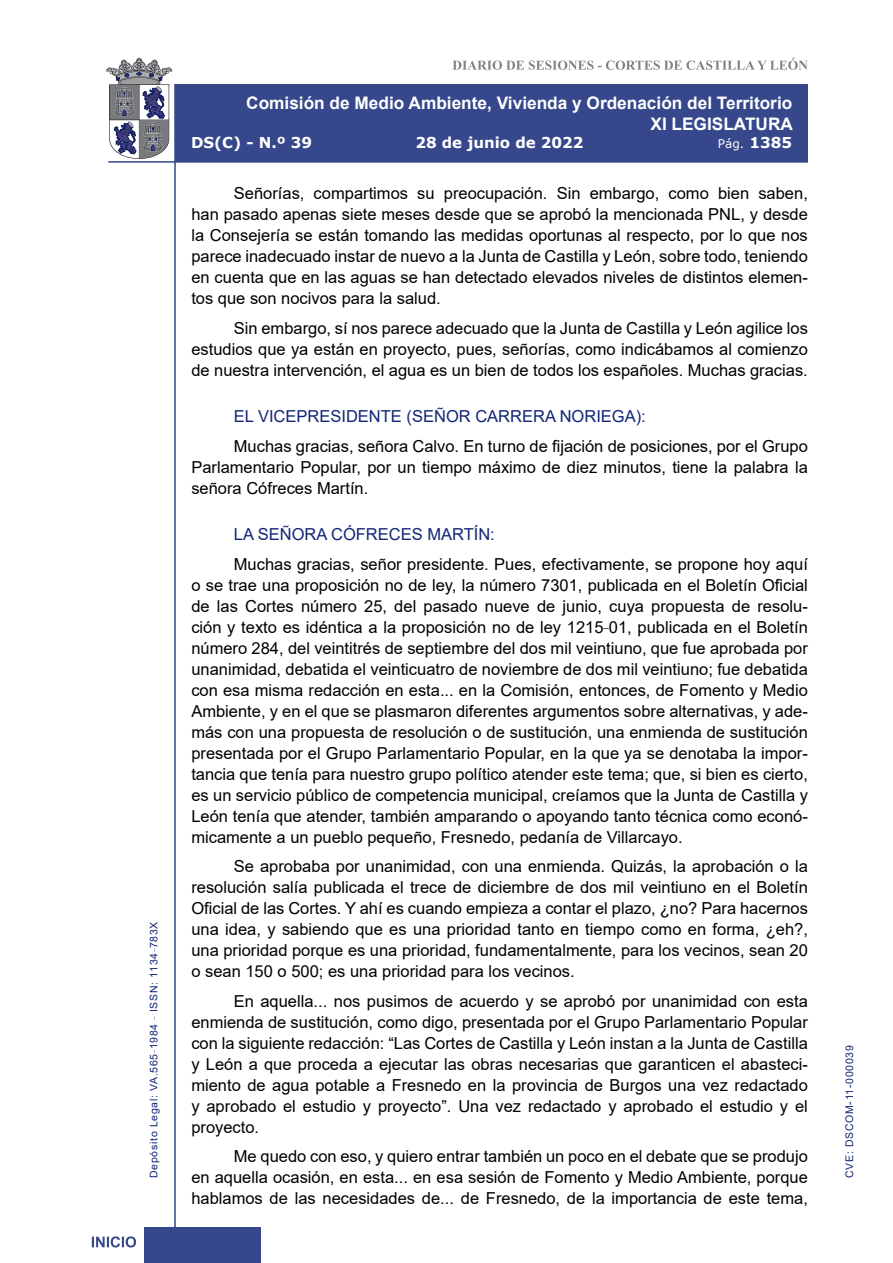
<style>
.page{position:relative;width:893px;height:1263px;background:#fff}
.page>*{position:absolute;margin:0;border:0;box-sizing:border-box;transform-origin:0 0}
.t1{font:700 17.25px/20.7px "Arial";color:#fff;text-align:right}
.t2{font:16.5px/21px "Arial";color:#000;text-align:justify}
.Orador{font:16.5px "Arial";color:#122678}
.t3{font:700 15px "Verdana";color:#fff}
.t4{font:12px "Verdana";color:#fff}
.t5{font:10.5px "Arial";letter-spacing:.065em;color:#122678}
.s1{font-weight:700;font-size:15px}
</style>
<div class="page">
<svg style="left:452px;top:58px;width:356px;height:12px"></svg>
<hr style="left:174px;top:84px;width:2px;height:1179px;background:#36478c">
<div style="left:144px;top:1227px;width:117px;height:36px;background:#36478c"></div>
<div style="left:175px;top:84px;width:633px;height:78px;background:#36478c"></div>
<hr style="left:108px;top:161px;width:700px;height:2px;background:#36478c">
<svg style="left:92px;top:1236px;width:44px;height:11px"></svg>
<svg style="left:106px;top:58px;width:66px;height:101px"></svg>
<p class="t5" style="left:146px;top:1178px;width:258px;rotate:-90deg">Depósito Legal: VA.565<sup>_</sup>1984 <sup>_</sup> ISSN: 1134<sup>_</sup>783X</p>
<p class="t1" style="left:246px;top:93px;width:548px">Comisión de Medio Ambiente, Vivienda y Ordenación del Territorio<br>XI LEGISLATURA</p>
<p class="t3" style="left:191px;top:132px;width:123px">DS(C) - N.º 39</p>
<p class="t3" style="left:415px;top:132px;width:170px">28 de junio de 2022</p>
<p class="t4" style="left:718px;top:135px;width:76px">Pág. <span class="s1">1385</span></p>
<p class="t2" style="left:191px;top:183px;width:618px;text-indent:43px">Señorías, compartimos su preocupación. Sin embargo, como bien saben, han pasado apenas siete meses desde que se aprobó la mencionada PNL, y desde la Consejería se están tomando las medidas oportunas al respecto, por lo que nos parece inadecuado instar de nuevo a la Junta de Castilla y León, sobre todo, teniendo en cuenta que en las aguas se han detectado elevados niveles de distintos elemen&shy;tos que son nocivos para la salud.</p>
<p class="t2" style="left:191px;top:317px;width:618px;text-indent:43px">Sin embargo, sí nos parece adecuado que la Junta de Castilla y León agilice los estudios que ya están en proyecto, pues, señorías, como indicábamos al comienzo de nuestra intervención, el agua es un bien de todos los españoles. Muchas gracias.</p>
<p class="Orador" style="left:234px;top:405px;width:413px">EL VICEPRESIDENTE (SEÑOR CARRERA NORIEGA):</p>
<p class="t2" style="left:191px;top:435px;width:618px;text-indent:43px">Muchas gracias, señora Calvo. En turno de fijación de posiciones, por el Grupo Parlamentario Popular, por un tiempo máximo de diez minutos, tiene la palabra la señora Cófreces Martín.</p>
<p class="Orador" style="left:234px;top:523px;width:263px">LA SEÑORA CÓFRECES MARTÍN:</p>
<p class="t2" style="left:191px;top:553px;width:618px;text-indent:43px">Muchas gracias, señor presidente. Pues, efectivamente, se propone hoy aquí o se trae una proposición no de ley, la número 7301, publicada en el Boletín Oficial de las Cortes número 25, del pasado nueve de junio, cuya propuesta de resolu&shy;ción y texto es idéntica a la proposición no de ley 1215<sup>_</sup>01, publicada en el Boletín número 284, del veintitrés de septiembre del dos mil veintiuno, que fue aprobada por unanimidad, debatida el veinticuatro de noviembre de dos mil veintiuno; fue debatida con esa misma redacción en esta... en la Comisión, entonces, de Fomento y Medio Ambiente, y en el que se plasmaron diferentes argumentos sobre alternativas, y ade&shy;más con una propuesta de resolución o de sustitución, una enmienda de sustitución presentada por el Grupo Parlamentario Popular, en la que ya se denotaba la impor&shy;tancia que tenía para nuestro grupo político atender este tema; que, si bien es cierto, es un servicio público de competencia municipal, creíamos que la Junta de Castilla y León tenía que atender, también amparando o apoyando tanto técnica como econó&shy;micamente a un pueblo pequeño, Fresnedo, pedanía de Villarcayo.</p>
<p class="t2" style="left:191px;top:856px;width:618px;text-indent:43px">Se aprobaba por unanimidad, con una enmienda. Quizás, la aprobación o la resolución salía publicada el trece de diciembre de dos mil veintiuno en el Boletín Oficial de las Cortes. Y ahí es cuando empieza a contar el plazo, ¿no? Para hacernos una idea, y sabiendo que es una prioridad tanto en tiempo como en forma, ¿eh?, una prioridad porque es una prioridad, fundamentalmente, para los vecinos, sean 20 o sean 150 o 500; es una prioridad para los vecinos.</p>
<p class="t2" style="left:191px;top:990px;width:618px;text-indent:43px">En aquella... nos pusimos de acuerdo y se aprobó por unanimidad con esta enmienda de sustitución, como digo, presentada por el Grupo Parlamentario Popular con la siguiente redacción: “Las Cortes de Castilla y León instan a la Junta de Castilla y León a que proceda a ejecutar las obras necesarias que garanticen el abasteci&shy;miento de agua potable a Fresnedo en la provincia de Burgos una vez redactado y aprobado el estudio y proyecto”. Una vez redactado y aprobado el estudio y el proyecto.</p>
<p class="t2" style="left:191px;top:1146px;width:618px;text-indent:43px">Me quedo con eso, y quiero entrar también un poco en el debate que se produjo en aquella ocasión, en esta... en esa sesión de Fomento y Medio Ambiente, porque hablamos de las necesidades de... de Fresnedo, de la importancia de este tema,</p>
<p class="t5" style="left:842px;top:1178px;width:134px;rotate:-90deg">CVE: DSCOM-11-000039</p>
</div>
